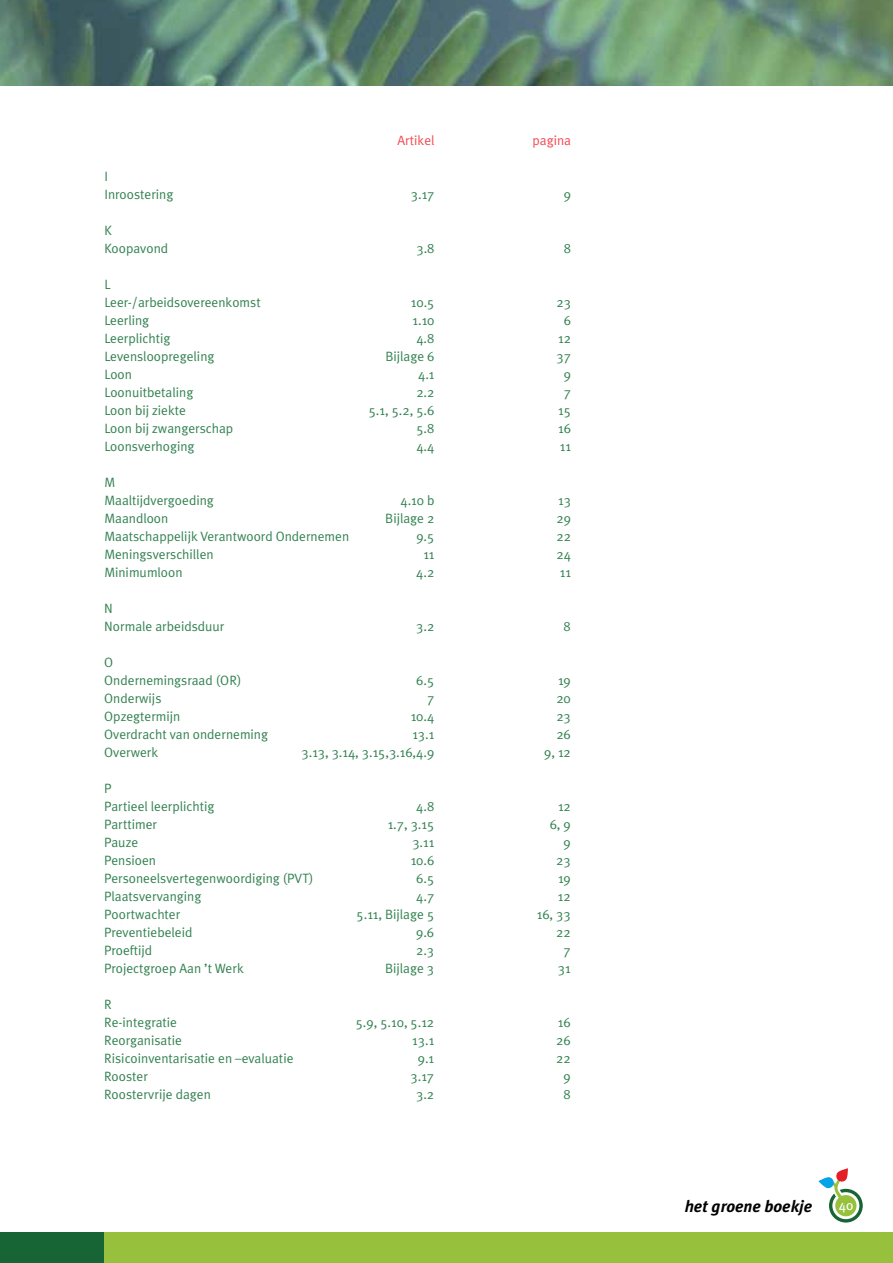
<style>
.page{position:relative;width:893px;height:1263px;background:#fff}
.page>*{position:absolute;margin:0;border:0;box-sizing:border-box;transform-origin:0 0}
.t1{font:italic 700 16.5px "Meta Plus";color:#000}
.t2{font:13.5px/18px "Meta Plus Normal";color:#338251}
.t3{font:13.5px "Meta Plus Normal";color:#f14a50}
.t4{font:13.5px "Meta Plus";color:#fff}
</style>
<div class="page">
<img style="left:0;top:0;width:893px;height:85px">
<div style="left:103px;top:1233px;width:790px;height:30px;background:#97c13d"></div>
<div style="left:0;top:1233px;width:104px;height:30px;background:#176534"></div>
<svg style="left:818px;top:1168px;width:45px;height:54px"></svg>
<p class="t2" style="left:104px;top:168px;width:70px">I<br>Inroostering</p>
<p class="t2" style="left:104px;top:222px;width:65px">K<br>Koopavond</p>
<p class="t2" style="left:104px;top:276px;width:158px">L<br>Leer-/arbeidsovereenkomst</p>
<p class="t3" style="left:397px;top:133px;width:39px">Artikel</p>
<p class="t3" style="left:532px;top:133px;width:40px">pagina</p>
<p class="t2" style="left:411px;top:186px;width:25px">3.17</p>
<p class="t2" style="left:564px;top:186px;width:9px">9</p>
<p class="t2" style="left:416px;top:240px;width:20px">3.8</p>
<p class="t2" style="left:564px;top:240px;width:9px">8</p>
<p class="t2" style="left:411px;top:294px;width:25px">10.5</p>
<p class="t2" style="left:557px;top:294px;width:16px">23</p>
<p class="t2" style="left:104px;top:312px;width:46px">Leerling</p>
<p class="t2" style="left:413px;top:312px;width:23px">1.10</p>
<p class="t2" style="left:564px;top:312px;width:9px">6</p>
<p class="t2" style="left:104px;top:330px;width:67px">Leerplichtig</p>
<p class="t2" style="left:416px;top:330px;width:20px">4.8</p>
<p class="t2" style="left:558px;top:330px;width:14px">12</p>
<p class="t2" style="left:104px;top:348px;width:112px">Levensloopregeling</p>
<p class="t2" style="left:385px;top:348px;width:51px">Bijlage 6</p>
<p class="t2" style="left:556px;top:348px;width:16px">37</p>
<p class="t2" style="left:104px;top:366px;width:29px">Loon</p>
<p class="t2" style="left:418px;top:366px;width:18px">4.1</p>
<p class="t2" style="left:564px;top:366px;width:9px">9</p>
<p class="t2" style="left:104px;top:384px;width:90px">Loonuitbetaling</p>
<p class="t2" style="left:416px;top:384px;width:20px">2.2</p>
<p class="t2" style="left:564px;top:384px;width:9px">7</p>
<p class="t2" style="left:104px;top:402px;width:83px">Loon bij ziekte</p>
<p class="t2" style="left:369px;top:402px;width:67px">5.1, 5.2, 5.6</p>
<p class="t2" style="left:558px;top:402px;width:14px">15</p>
<p class="t2" style="left:104px;top:420px;width:130px">Loon bij zwangerschap</p>
<p class="t2" style="left:416px;top:420px;width:20px">5.8</p>
<p class="t2" style="left:558px;top:420px;width:14px">16</p>
<p class="t2" style="left:104px;top:438px;width:92px">Loonsverhoging</p>
<p class="t2" style="left:416px;top:438px;width:20px">4.4</p>
<p class="t2" style="left:560px;top:438px;width:13px">11</p>
<p class="t2" style="left:104px;top:474px;width:111px">M<br>Maaltijdvergoeding</p>
<p class="t2" style="left:400px;top:492px;width:35px">4.10 b</p>
<p class="t2" style="left:558px;top:492px;width:14px">13</p>
<p class="t2" style="left:104px;top:509px;width:66px">Maandloon</p>
<p class="t2" style="left:385px;top:509px;width:51px">Bijlage 2</p>
<p class="t2" style="left:556px;top:509px;width:16px">29</p>
<p class="t2" style="left:104px;top:527px;width:246px">Maatschappelijk Verantwoord Ondernemen</p>
<p class="t2" style="left:416px;top:527px;width:20px">9.5</p>
<p class="t2" style="left:556px;top:527px;width:16px">22</p>
<p class="t2" style="left:104px;top:545px;width:111px">Meningsverschillen</p>
<p class="t2" style="left:423px;top:545px;width:13px">11</p>
<p class="t2" style="left:556px;top:545px;width:16px">24</p>
<p class="t2" style="left:104px;top:563px;width:80px">Minimumloon</p>
<p class="t2" style="left:416px;top:563px;width:20px">4.2</p>
<p class="t2" style="left:560px;top:563px;width:13px">11</p>
<p class="t2" style="left:104px;top:599px;width:122px">N<br>Normale arbeidsduur</p>
<p class="t2" style="left:416px;top:617px;width:20px">3.2</p>
<p class="t2" style="left:564px;top:617px;width:9px">8</p>
<p class="t2" style="left:104px;top:653px;width:139px">O<br>Ondernemingsraad (OR)</p>
<p class="t2" style="left:416px;top:671px;width:20px">6.5</p>
<p class="t2" style="left:558px;top:671px;width:14px">19</p>
<p class="t2" style="left:104px;top:689px;width:59px">Onderwijs</p>
<p class="t2" style="left:427px;top:689px;width:9px">7</p>
<p class="t2" style="left:556px;top:689px;width:16px">20</p>
<p class="t2" style="left:104px;top:707px;width:78px">Opzegtermijn</p>
<p class="t2" style="left:411px;top:707px;width:25px">10.4</p>
<p class="t2" style="left:556px;top:707px;width:16px">23</p>
<p class="t2" style="left:104px;top:725px;width:165px">Overdracht van onderneming</p>
<p class="t2" style="left:412px;top:725px;width:23px">13.1</p>
<p class="t2" style="left:556px;top:725px;width:16px">26</p>
<p class="t2" style="left:104px;top:743px;width:55px">Overwerk</p>
<p class="t2" style="left:301px;top:743px;width:134px">3.13, 3.14, 3.15,3.16,4.9</p>
<p class="t2" style="left:544px;top:743px;width:28px">9, 12</p>
<p class="t2" style="left:104px;top:779px;width:112px">P<br>Partieel leerplichtig</p>
<p class="t2" style="left:416px;top:797px;width:20px">4.8</p>
<p class="t2" style="left:558px;top:797px;width:14px">12</p>
<p class="t2" style="left:104px;top:815px;width:54px">Parttimer</p>
<p class="t2" style="left:388px;top:815px;width:48px">1.7, 3.15</p>
<p class="t2" style="left:550px;top:815px;width:23px">6, 9</p>
<p class="t2" style="left:104px;top:833px;width:35px">Pauze</p>
<p class="t2" style="left:412px;top:833px;width:23px">3.11</p>
<p class="t2" style="left:564px;top:833px;width:9px">9</p>
<p class="t2" style="left:104px;top:851px;width:53px">Pensioen</p>
<p class="t2" style="left:411px;top:851px;width:25px">10.6</p>
<p class="t2" style="left:556px;top:851px;width:16px">23</p>
<p class="t2" style="left:104px;top:869px;width:211px">Personeelsvertegenwoordiging (PVT)</p>
<p class="t2" style="left:416px;top:869px;width:20px">6.5</p>
<p class="t2" style="left:558px;top:869px;width:14px">19</p>
<p class="t2" style="left:104px;top:887px;width:99px">Plaatsvervanging</p>
<p class="t2" style="left:416px;top:887px;width:20px">4.7</p>
<p class="t2" style="left:558px;top:887px;width:14px">12</p>
<p class="t2" style="left:104px;top:905px;width:78px">Poortwachter</p>
<p class="t2" style="left:357px;top:905px;width:79px">5.11, Bijlage 5</p>
<p class="t2" style="left:537px;top:905px;width:35px">16, 33</p>
<p class="t2" style="left:104px;top:923px;width:90px">Preventiebeleid</p>
<p class="t2" style="left:416px;top:923px;width:20px">9.6</p>
<p class="t2" style="left:556px;top:923px;width:16px">22</p>
<p class="t2" style="left:104px;top:941px;width:50px">Proeftijd</p>
<p class="t2" style="left:416px;top:941px;width:20px">2.3</p>
<p class="t2" style="left:563px;top:941px;width:9px">7</p>
<p class="t2" style="left:104px;top:959px;width:141px">Projectgroep Aan ’t Werk</p>
<p class="t2" style="left:385px;top:959px;width:51px">Bijlage 3</p>
<p class="t2" style="left:558px;top:959px;width:14px">31</p>
<p class="t2" style="left:104px;top:995px;width:74px">R<br>Re-integratie</p>
<p class="t2" style="left:356px;top:1013px;width:80px">5.9, 5.10, 5.12</p>
<p class="t2" style="left:558px;top:1013px;width:14px">16</p>
<p class="t2" style="left:104px;top:1031px;width:79px">Reorganisatie</p>
<p class="t2" style="left:412px;top:1031px;width:23px">13.1</p>
<p class="t2" style="left:556px;top:1031px;width:16px">26</p>
<p class="t2" style="left:104px;top:1049px;width:191px">Risicoinventarisatie en –evaluatie</p>
<p class="t2" style="left:418px;top:1049px;width:18px">9.1</p>
<p class="t2" style="left:556px;top:1049px;width:16px">22</p>
<p class="t2" style="left:104px;top:1067px;width:45px">Rooster</p>
<p class="t2" style="left:411px;top:1067px;width:25px">3.17</p>
<p class="t2" style="left:563px;top:1067px;width:9px">9</p>
<p class="t2" style="left:104px;top:1085px;width:108px">Roostervrije dagen</p>
<p class="t2" style="left:416px;top:1085px;width:20px">3.2</p>
<p class="t2" style="left:563px;top:1085px;width:9px">8</p>
<p class="t1" style="left:685px;top:1197px;width:129px">het groene boekje</p>
<p class="t4" style="left:839px;top:1197px;width:16px">40</p>
</div>
